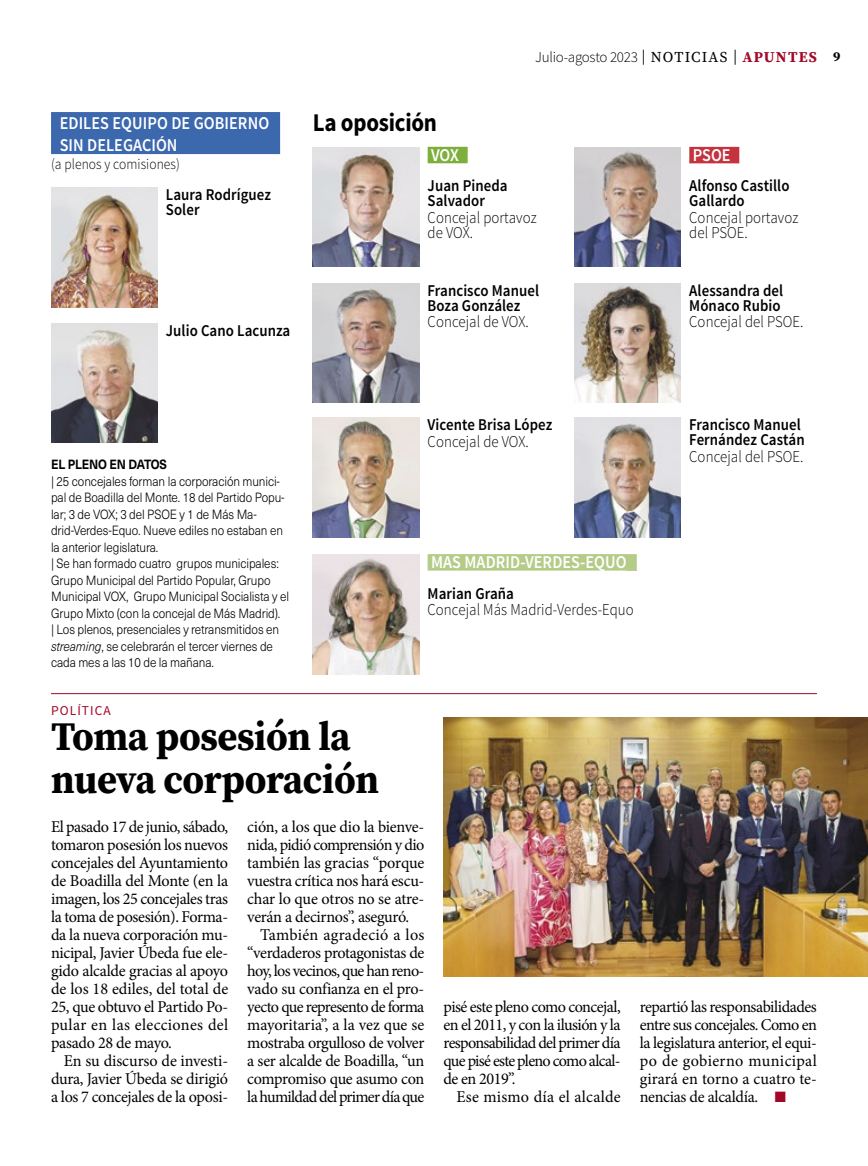
<style>
.page{position:relative;width:868px;height:1166px;background:#fff}
.page>*{position:absolute;margin:0;border:0;box-sizing:border-box;transform-origin:0 0}
.t1{font:700 40.5px/42px "Source Serif Pro";letter-spacing:-.01em;color:#000;scale:.95 1}
.t2{font:700 25.5px "Source Sans Pro";letter-spacing:-.01em;color:#000;scale:.9 1}
.t3{font:600 18px/21.6px "Source Sans Pro";letter-spacing:.005em;color:#fff;scale:.9 1}
.t4{font:16.5px/18px "Minion Pro";letter-spacing:-.02em;color:#000;text-align:justify}
.t5{font:600 16.5px/15px "Source Sans Pro";letter-spacing:.005em;color:#000;scale:.9 1}
.t6{font:300 16.5px/15px "Source Sans Pro";letter-spacing:.005em;color:#000;scale:.9 1}
.t7{font:16.5px "Minion Pro";letter-spacing:-.045em;color:#000}
.t8{font:16.5px "Minion Pro";letter-spacing:-.04em;color:#000}
.t9{font:16.5px "Minion Pro";letter-spacing:.02em;color:#000}
.t10{font:16.5px "Minion Pro";letter-spacing:.01em;color:#000}
.t11{font:300 15px "Source Sans Pro";letter-spacing:-.005em;color:#000}
.t12{font:300 15px "Source Sans Pro";letter-spacing:-.005em;color:#000;scale:.9 1}
.t13{font:13.5px "Source Sans Pro";letter-spacing:.08em;color:#a20827}
.t14{font:300 13.2px/16.5px "Neue Haas Unica W1 G";letter-spacing:-.01em;color:#000;scale:.9 1}
.t15{font:700 13.2px "Neue Haas Unica W1 G";letter-spacing:-.01em;color:#000;scale:.9 1}
.s1{color:#3c68ae}
.s2{font-weight:400}
.s3{font-family:"Source Serif Pro";font-weight:400}
.s4{font-family:"Source Serif Pro";font-weight:700;color:#a20827}
.s5{font-family:"Source Serif Pro";font-weight:700;font-size:13.5px}
.s6{color:#7eaf3d}
.s7{color:#c3343e}
.s8{font-style:italic}
.s9{color:#b5cc88}
.s10{color:#a20827}
</style>
<div class="page">
<div style="left:51px;top:112px;width:229px;height:42px;background:#3c68ae"></div>
<img style="left:313px;top:148px;width:106px;height:119px">
<img style="left:574px;top:418px;width:106px;height:119px">
<img style="left:313px;top:283px;width:106px;height:119px">
<img style="left:313px;top:418px;width:106px;height:119px">
<img style="left:574px;top:148px;width:106px;height:119px">
<img style="left:574px;top:283px;width:106px;height:119px">
<hr style="left:51px;top:693px;width:765px;height:1px;background:#a20827">
<img style="left:443px;top:717px;width:424px;height:259px">
<div style="left:427px;top:147px;width:40px;height:16px;background:#7eaf3d"></div>
<div style="left:689px;top:147px;width:50px;height:16px;background:#c3343e"></div>
<img style="left:313px;top:555px;width:106px;height:119px">
<div style="left:427px;top:554px;width:209px;height:16px;background:#b5cc88"></div>
<img style="left:51px;top:188px;width:106px;height:119px">
<img style="left:51px;top:323px;width:106px;height:119px">
<p class="t3" style="left:51px;top:113px;width:256px"><span class="s1">E</span>EDILES EQUIPO DE GOBIERNO<span class="s1">O<br>S</span>SIN DELEGACIÓN</p>
<p class="t12" style="left:51px;top:155px;width:144px">(a plenos y comisiones)</p>
<p class="t5" style="left:166px;top:188px;width:118px">Laura Rodríguez<br>Soler</p>
<p class="t5" style="left:166px;top:323px;width:140px">Julio Cano Lacunza</p>
<p class="t11" style="left:535px;top:48px;width:306px">Julio-agosto 2023 <span class="s2">|</span> <span class="s3">NOTICIAS</span> <span class="s2">|</span> <span class="s4">APUNTES</span> <span class="s5">9</span></p>
<h2 class="t2" style="left:313px;top:106px;width:140px">La oposición</h2>
<p class="t3" style="left:431px;top:145px;width:42px">VOX<span class="s6">X</span></p>
<p class="t5" style="left:427px;top:179px;width:90px">Juan Pineda<br>Salvador</p>
<p class="t6" style="left:427px;top:210px;width:123px">Concejal portavoz de VOX.</p>
<p class="t5" style="left:427px;top:283px;width:125px">Francisco Manuel<br>Boza González</p>
<p class="t6" style="left:427px;top:314px;width:114px">Concejal de VOX.</p>
<p class="t3" style="left:692px;top:145px;width:53px">PSOE<span class="s7">E</span></p>
<p class="t5" style="left:689px;top:179px;width:113px">Alfonso Castillo<br>Gallardo</p>
<p class="t6" style="left:689px;top:210px;width:123px">Concejal portavoz del PSOE.</p>
<p class="t5" style="left:689px;top:283px;width:106px">Alessandra del<br>Mónaco Rubio</p>
<p class="t6" style="left:689px;top:314px;width:128px">Concejal del PSOE.</p>
<p class="t15" style="left:51px;top:454px;width:130px">EL PLENO EN DATOS</p>
<p class="t14" style="left:51px;top:472px;width:266px">| 25 concejales forman la corporación munici&shy;pal de Boadilla del Monte. 18 del Partido Popu&shy;lar; 3 de VOX; 3 del PSOE y 1 de Más Ma&shy;drid-Verdes-Equo. Nueve ediles no estaban en la anterior legislatura.<br>| Se han formado cuatro grupos municipales:<br>Grupo Municipal del Partido Popular, Grupo Municipal VOX, Grupo Municipal Socialista y el Grupo Mixto (con la concejal de Más Madrid).<br>| Los plenos, presenciales y retransmitidos en <span class="s8">streaming</span>, se celebrarán el tercer viernes de cada mes a las 10 de la mañana.</p>
<p class="t13" style="left:51px;top:702px;width:61px">POLÍTICA</p>
<p class="t5" style="left:427px;top:417px;width:140px">Vicente Brisa López</p>
<p class="t6" style="left:427px;top:434px;width:114px">Concejal de VOX.</p>
<p class="t3" style="left:431px;top:552px;width:230px">MAS MADRID-VERDES-EQUO<span class="s9">D</span></p>
<p class="t5" style="left:427px;top:586px;width:98px">Marian Graña</p>
<p class="t6" style="left:427px;top:602px;width:230px">Concejal Más Madrid-Verdes-Equo</p>
<p class="t5" style="left:689px;top:417px;width:130px">Francisco Manuel<br>Fernández Castán</p>
<p class="t6" style="left:689px;top:449px;width:128px">Concejal del PSOE.</p>
<h1 class="t1" style="left:51px;top:715px;width:347px">Toma posesión la nueva corporación</h1>
<p class="t4" style="left:51px;top:817px;width:179px">El pasado 17 de junio, sábado, tomaron posesión los nuevos concejales del Ayuntamiento de Boadilla del Monte (en la imagen, los 25 concejales tras la toma de posesión). Forma&shy;da la nueva corporación mu&shy;nicipal, Javier Úbeda fue ele&shy;gido alcalde gracias al apoyo de los 18 ediles, del total de 25, que obtuvo el Partido Po&shy;pular en las elecciones del pasado 28 de mayo.</p>
<p class="t4" style="left:51px;top:1051px;width:178px;text-indent:13px">En su discurso de investi&shy;dura, Javier Úbeda se dirigió a los 7 concejales de la oposi-</p>
<p class="t4" style="left:247px;top:817px;width:178px">ción, a los que dio la bienve-</p>
<p class="t4" style="left:247px;top:835px;width:178px">nida, pidió comprensión y dio</p>
<p class="t4" style="left:247px;top:853px;width:179px">también las gracias “porque</p>
<p class="t4" style="left:247px;top:871px;width:178px">vuestra crítica nos hará escu-</p>
<p class="t4" style="left:247px;top:889px;width:178px">char lo que otros no se atre-</p>
<p class="t4" style="left:247px;top:907px;width:163px">verán a decirnos”, aseguró.</p>
<p class="t9" style="left:260px;top:923px;width:166px">También agradeció a los</p>
<p class="t4" style="left:247px;top:943px;width:179px">“verdaderos protagonistas de</p>
<p class="t7" style="left:247px;top:959px;width:178px">hoy, los vecinos, que han reno-</p>
<p class="t4" style="left:247px;top:979px;width:178px">vado su confianza en el pro-</p>
<p class="t8" style="left:247px;top:995px;width:178px">yecto que represento de forma</p>
<p class="t4" style="left:247px;top:1015px;width:179px">mayoritaria”, a la vez que se</p>
<p class="t4" style="left:247px;top:1033px;width:178px">mostraba orgulloso de volver</p>
<p class="t4" style="left:247px;top:1051px;width:179px">a ser alcalde de Boadilla, “un</p>
<p class="t4" style="left:247px;top:1069px;width:178px">compromiso que asumo con</p>
<p class="t7" style="left:247px;top:1085px;width:178px">la humildad del primer día que</p>
<p class="t4" style="left:443px;top:997px;width:179px">pisé este pleno como concejal, en el 2011, y con la ilusión y la responsabilidad del primer día que pisé este pleno como alcal&shy;de en 2019”.</p>
<p class="t10" style="left:456px;top:1085px;width:166px">Ese mismo día el alcalde</p>
<p class="t4" style="left:639px;top:997px;width:179px">repartió las responsabilidades entre sus concejales. Como en la legislatura anterior, el equi&shy;po de gobierno municipal girará en torno a cuatro te&shy;nencias de alcaldía. <span class="s10">■</span></p>
</div>
